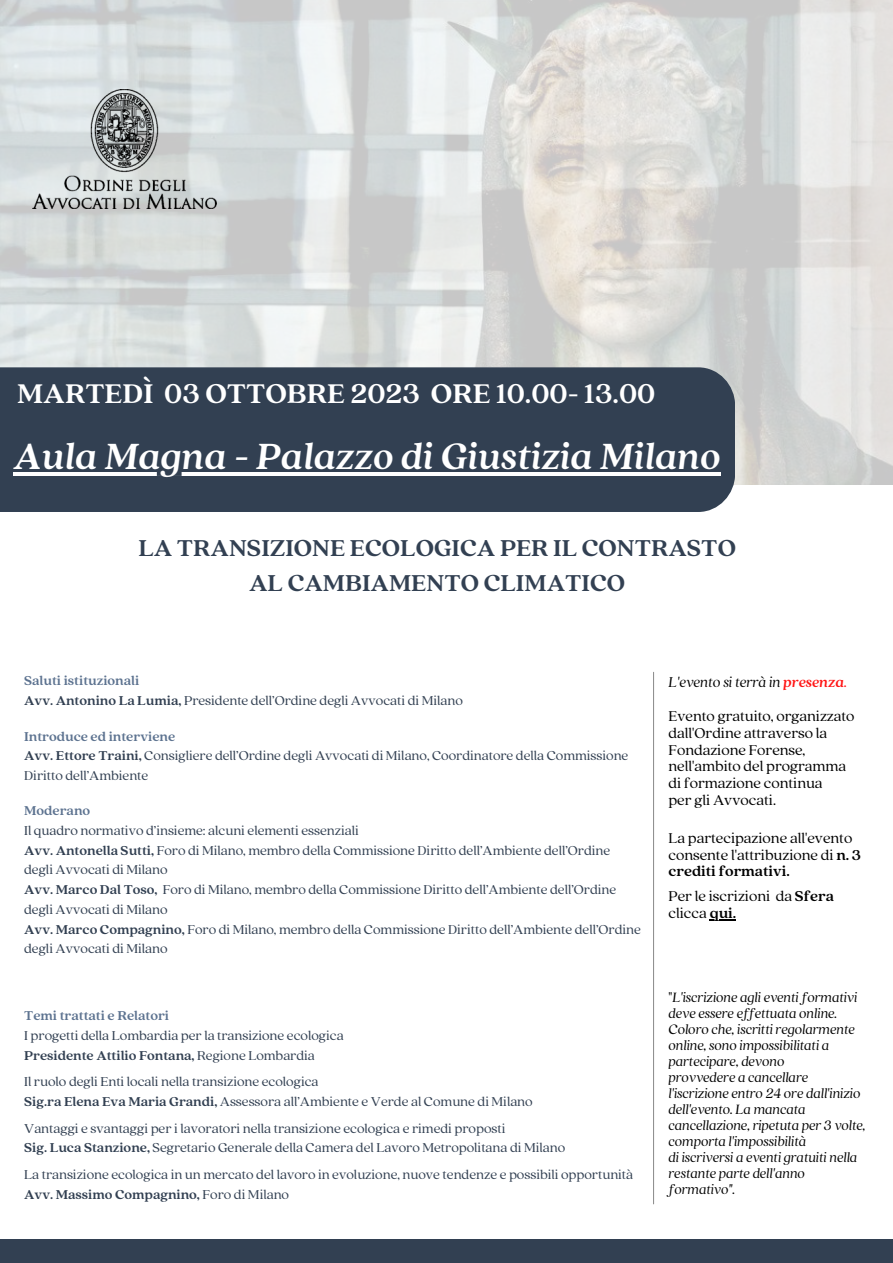
<style>
.page{position:relative;width:893px;height:1263px;background:#fff}
.page>*{position:absolute;margin:0;border:0;box-sizing:border-box;transform-origin:0 0}
.t1{font:italic 700 40.5px "Quincy CF";color:#fff}
.t2{font:700 30px "Quincy CF";color:#fff}
.t3{font:700 25.5px "Quincy CF";color:#324052}
.t4{font:15.75px/16.8px "Quincy CF";color:#000}
.t5{font:italic 15.75px "Quincy CF";color:#000}
.t6{font:italic 15px/16px "Quincy CF";color:#000}
.t7{font:14.25px/19.7px "Quincy CF";color:#324052}
.t8{font:700 14.25px "Quincy CF";color:#324052}
.t9{font:700 14.25px "Quincy CF";color:#5d7390}
.s1{font-weight:700}
.s2{font-weight:400}
.s3{font-weight:700;color:#ff1616}
.s4{color:#ff1616}
.s5{font-style:normal}
</style>
<div class="page">
<img style="left:0;top:0;width:893px;height:484px">
<div style="left:0;top:367px;width:735px;height:145px;background:#324052"></div>
<hr style="left:653px;top:672px;width:1px;height:532px;background:#888">
<div style="left:0;top:1240px;width:893px;height:23px;background:#324052"></div>
<img style="left:32px;top:89px;width:185px;height:120px">
<hr style="left:14px;top:472px;width:706px;height:3px;background:#fff">
<svg style="left:709px;top:919px;width:27px;height:1px"></svg>
<p class="t2" style="left:17px;top:374px;width:640px">MARTEDÌ 03 OTTOBRE 2023 ORE 10.00- 13.00</p>
<p class="t1" style="left:14px;top:430px;width:708px">Aula Magna - Palazzo di Giustizia Milano</p>
<p class="t3" style="left:138px;top:531px;width:599px">LA TRANSIZIONE ECOLOGICA PER IL CONTRASTO</p>
<p class="t3" style="left:249px;top:566px;width:377px">AL CAMBIAMENTO CLIMATICO</p>
<p class="t9" style="left:24px;top:672px;width:117px">Saluti istituzionali</p>
<p class="t7" style="left:24px;top:690px;width:440px"><span class="s1">Avv. Antonino La Lumia,</span> Presidente dell’Ordine degli Avvocati di Milano</p>
<p class="t9" style="left:24px;top:727px;width:153px">Introduce ed interviene</p>
<p class="t7" style="left:24px;top:745px;width:605px"><span class="s1">Avv. Ettore Traini,</span> Consigliere dell’Ordine degli Avvocati di Milano, Coordinatore della Commissione</p>
<p class="t7" style="left:24px;top:765px;width:126px">Diritto dell’Ambiente</p>
<p class="t9" style="left:24px;top:801px;width:68px">Moderano</p>
<p class="t7" style="left:24px;top:820px;width:336px">Il quadro normativo d’insieme: alcuni elementi essenziali</p>
<p class="t7" style="left:24px;top:840px;width:587px"><span class="s1">Avv. Antonella Sutti,</span> Foro di Milano, membro della Commissione Diritto dell’Ambiente dell’Ordine</p>
<p class="t7" style="left:24px;top:859px;width:145px">degli Avvocati di Milano</p>
<p class="t7" style="left:24px;top:879px;width:593px"><span class="s1">Avv. Marco Dal Toso,</span> Foro di Milano, membro della Commissione Diritto dell’Ambiente dell’Ordine</p>
<p class="t7" style="left:24px;top:899px;width:145px">degli Avvocati di Milano</p>
<p class="t7" style="left:24px;top:918px;width:618px"><span class="s1">Avv. Marco Compagnino,</span> Foro di Milano, membro della Commissione Diritto dell’Ambiente dell’Ordine degli Avvocati di Milano</p>
<p class="t9" style="left:24px;top:1006px;width:146px">Temi trattati e Relatori</p>
<p class="t7" style="left:24px;top:1025px;width:321px">I progetti della Lombardia per la transizione ecologica</p>
<p class="t8" style="left:24px;top:1046px;width:292px">Presidente Attilio Fontana, <span class="s2">Regione Lombardia</span></p>
<p class="t7" style="left:24px;top:1071px;width:296px">Il ruolo degli Enti locali nella transizione ecologica</p>
<p class="t7" style="left:24px;top:1091px;width:510px"><span class="s1">Sig.ra Elena Eva Maria Grandi,</span> Assessora all’Ambiente e Verde al Comune di Milano</p>
<p class="t7" style="left:24px;top:1117px;width:483px">Vantaggi e svantaggi per i lavoratori nella transizione ecologica e rimedi proposti</p>
<p class="t7" style="left:24px;top:1137px;width:542px"><span class="s1">Sig. Luca Stanzione,</span> Segretario Generale della Camera del Lavoro Metropolitana di Milano</p>
<p class="t7" style="left:24px;top:1164px;width:610px">La transizione ecologica in un mercato del lavoro in evoluzione, nuove tendenze e possibili opportunità</p>
<p class="t8" style="left:24px;top:1185px;width:266px">Avv. Massimo Compagnino, <span class="s2">Foro di Milano</span></p>
<p class="t5" style="left:668px;top:672px;width:180px">L'evento si terrà in <span class="s3">presenza</span><span class="s4">.</span></p>
<p class="t4" style="left:668px;top:707px;width:188px">Evento gratuito, organizzato dall'Ordine attraverso la<br>Fondazione Forense, nell'ambito del programma</p>
<p class="t4" style="left:668px;top:774px;width:156px">di formazione continua</p>
<p class="t4" style="left:668px;top:791px;width:109px">per gli Avvocati.</p>
<p class="t4" style="left:668px;top:828px;width:194px">La partecipazione all'evento consente l'attribuzione di <span class="s1">n. 3 crediti formativi.</span></p>
<p class="t4" style="left:668px;top:887px;width:167px">Per le iscrizioni da <span class="s1">Sfera </span>clicca <span class="s1">qui.</span></p>
<p class="t6" style="left:668px;top:988px;width:190px"><span class="s5">"</span>L'iscrizione agli eventi formativi deve essere effettuata online.<br>Coloro che, iscritti regolarmente online, sono impossibilitati a partecipare, devono</p>
<p class="t6" style="left:668px;top:1068px;width:199px">provvedere a cancellare l'iscrizione entro 24 ore dall'inizio dell'evento. La mancata cancellazione, ripetuta per 3 volte, comporta l'impossibilità</p>
<p class="t6" style="left:668px;top:1148px;width:190px">di iscriversi a eventi gratuiti nella restante parte dell'anno formativo".</p>
</div>
